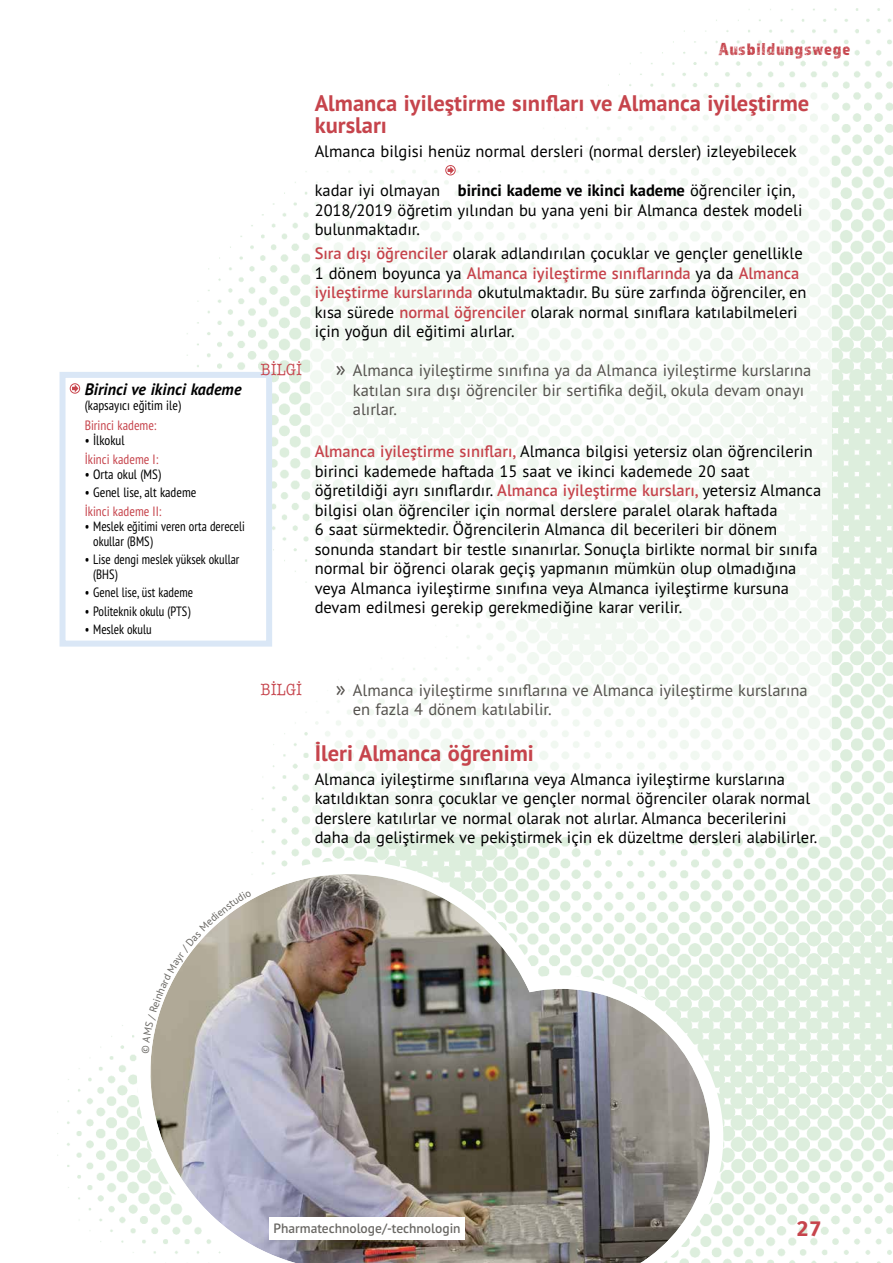
<style>
.page{position:relative;width:893px;height:1263px;background:#fff}
.page>*{position:absolute;margin:0;border:0;box-sizing:border-box;transform-origin:0 0}
.H3_Headlines_H3_Kapitel_Einzug_groß_TR{font:700 22.5px/22.5px "PT Sans Pro";color:#c6444c}
.t1{font:700 21px "Fira Mono";color:#c6444c}
.t2{font:18px "Almaq Rough";letter-spacing:.04em;color:#c6444c}
.P_Grundtexte_P_Grundtext_Standardeinzug_{font:16.5px/19.5px "PT Sans Pro";color:#000}
.t3{font:16.5px/19.5px "PT Sans Pro";color:#55524e}
.t4{font:italic 700 16.5px "PT Sans Pro";letter-spacing:.005em;color:#000}
.H4_Headlines_H4_Rausrückung_Information_{font:16.5px "American Typewriter";letter-spacing:.03em;color:#c6444c;scale:.85 1}
.t5{font:condensed 13.5px/15px "PT Sans Pro";color:#000;scale:.95 1}
.t6{font:condensed 13.5px "PT Sans Pro";color:#000}
.t7{font:condensed 13.5px "PT Sans Pro";color:#c6444c}
.P_Grundtexte_P_Bildbeschreibung_DE{font:600 13.5px "PT Sans Pro";color:#6a6864}
.s1{font-weight:700}
.s2{font-weight:600;color:#c6444c}
.s3{font-size:21px}
</style>
<div class="page">
<img style="left:57px;top:8px;width:836px;height:1255px">
<div style="left:310px;top:87px;width:522px;height:750px;background:linear-gradient(to right,#fbfdfb,#f7fbf7)"></div>
<div style="left:63px;top:375px;width:206px;height:269px;background:#fff"></div>
<div style="left:70px;top:383px;width:10px;height:10px;border:1px solid #c8454d;border-radius:50%"></div>
<svg style="left:72px;top:385px;width:6px;height:7px"></svg>
<div style="left:60px;top:372px;width:212px;height:275px;border:6px solid #dae7f6"></div>
<div style="left:445px;top:165px;width:10px;height:10px;border:1px solid #c8454d;border-radius:50%"></div>
<svg style="left:448px;top:167px;width:6px;height:7px"></svg>
<img style="left:124px;top:847px;width:607px;height:416px">
<div style="left:269px;top:1217px;width:196px;height:22px;background:#fff"></div>
<svg style="left:142px;top:890px;width:110px;height:163px"></svg>
<p class="t4" style="left:85px;top:378px;width:158px">Birinci ve ikinci kademe</p>
<p class="t6" style="left:85px;top:396px;width:98px">(kapsayıcı eğitim ile)</p>
<p class="t7" style="left:85px;top:417px;width:74px">Birinci kademe:</p>
<p class="t6" style="left:85px;top:432px;width:41px">• İlkokul</p>
<p class="t7" style="left:85px;top:450px;width:75px">İkinci kademe I:</p>
<p class="t6" style="left:85px;top:465px;width:78px">• Orta okul (MS)</p>
<p class="t6" style="left:85px;top:484px;width:113px">• Genel lise, alt kademe</p>
<p class="t7" style="left:85px;top:502px;width:79px">İkinci kademe II:</p>
<p class="t5" style="left:93px;top:518px;width:161px;text-indent:-9px">• Meslek eğitimi veren orta dereceli okullar (BMS)</p>
<p class="t5" style="left:93px;top:551px;width:155px;text-indent:-9px">• Lise dengi meslek yüksek okullar (BHS)</p>
<p class="t5" style="left:85px;top:585px;width:116px">• Genel lise, üst kademe</p>
<p class="t5" style="left:85px;top:603px;width:113px">• Politeknik okulu (PTS)</p>
<p class="t5" style="left:85px;top:622px;width:72px">• Meslek okulu</p>
<p class="t2" style="left:719px;top:38px;width:133px">Ausbildungswege</p>
<h3 class="H3_Headlines_H3_Kapitel_Einzug_groß_TR" style="left:315px;top:91px;width:496px">Almanca iyileştirme sınıfları ve Almanca iyileştirme kursları</h3>
<p class="P_Grundtexte_P_Grundtext_Standardeinzug_" style="left:315px;top:141px;width:484px">Almanca bilgisi henüz normal dersleri (normal dersler) izleyebilecek</p>
<p class="P_Grundtexte_P_Grundtext_Standardeinzug_" style="left:315px;top:180px;width:489px">kadar iyi olmayan <span class="s1">birinci kademe ve ikinci kademe</span> öğrenciler için,<br>2018/2019 öğretim yılından bu yana yeni bir Almanca destek modeli bulunmaktadır.</p>
<p class="P_Grundtexte_P_Grundtext_Standardeinzug_" style="left:315px;top:243px;width:493px"><span class="s2">Sıra dışı öğrenciler</span> olarak adlandırılan çocuklar ve gençler genellikle 1 dönem boyunca ya <span class="s2">Almanca iyileştirme sınıflarında</span> ya da <span class="s2">Almanca iyileştirme kurslarında</span> okutulmaktadır. Bu süre zarfında öğrenciler, en kısa sürede <span class="s2">normal öğrenciler</span> olarak normal sınıflara katılabilmeleri için yoğun dil eğitimi alırlar.</p>
<h4 class="H4_Headlines_H4_Rausrückung_Information_" style="left:261px;top:357px;width:50px">BİLGİ</h4>
<p class="t3" style="left:353px;top:360px;width:460px;text-indent:-17px"><span class="s3">»</span> Almanca iyileştirme sınıfına ya da Almanca iyileştirme kurslarına katılan sıra dışı öğrenciler bir sertifika değil, okula devam onayı alırlar.</p>
<p class="P_Grundtexte_P_Grundtext_Standardeinzug_" style="left:315px;top:441px;width:508px"><span class="s2">Almanca iyileştirme sınıfları,</span> Almanca bilgisi yetersiz olan öğrencilerin birinci kademede haftada 15 saat ve ikinci kademede 20 saat öğretildiği ayrı sınıflardır. <span class="s2">Almanca iyileştirme kursları,</span> yetersiz Almanca bilgisi olan öğrenciler için normal derslere paralel olarak haftada<br>6 saat sürmektedir. Öğrencilerin Almanca dil becerileri bir dönem sonunda standart bir testle sınanırlar. Sonuçla birlikte normal bir sınıfa normal bir öğrenci olarak geçiş yapmanın mümkün olup olmadığına veya Almanca iyileştirme sınıfına veya Almanca iyileştirme kursuna devam edilmesi gerekip gerekmediğine karar verilir.</p>
<h4 class="H4_Headlines_H4_Rausrückung_Information_" style="left:261px;top:676px;width:50px">BİLGİ</h4>
<p class="t3" style="left:353px;top:680px;width:456px;text-indent:-17px"><span class="s3">»</span> Almanca iyileştirme sınıflarına ve Almanca iyileştirme kurslarına en fazla 4 dönem katılabilir.</p>
<h3 class="H3_Headlines_H3_Kapitel_Einzug_groß_TR" style="left:315px;top:741px;width:221px">İleri Almanca öğrenimi</h3>
<p class="P_Grundtexte_P_Grundtext_Standardeinzug_" style="left:315px;top:769px;width:504px">Almanca iyileştirme sınıflarına veya Almanca iyileştirme kurslarına katıldıktan sonra çocuklar ve gençler normal öğrenciler olarak normal derslere katılırlar ve normal olarak not alırlar. Almanca becerilerini daha da geliştirmek ve pekiştirmek için ek düzeltme dersleri alabilirler.</p>
<p class="P_Grundtexte_P_Bildbeschreibung_DE" style="left:273px;top:1219px;width:189px">Pharmatechnologe/-technologin</p>
<p class="t1" style="left:797px;top:1214px;width:27px">27</p>
</div>
